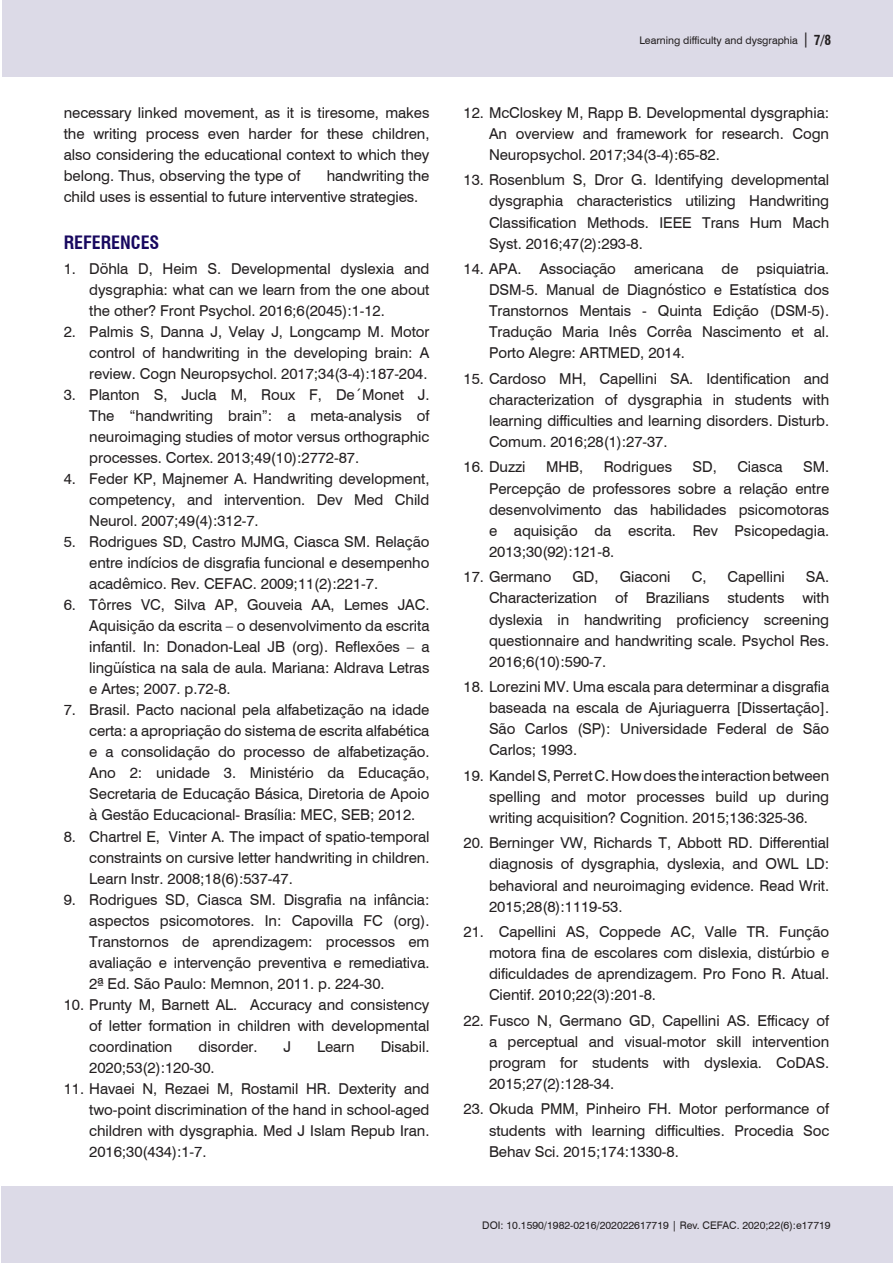
<style>
.page{position:relative;width:893px;height:1263px;background:#fff}
.page>*{position:absolute;margin:0;border:0;box-sizing:border-box;transform-origin:0 0}
.Nivel_1{font:700 condensed 18px "Swiss 721 BT";color:#18085f}
.Corpo_do_texto_INGL{font:15px/21.1px "Swiss 721 BT";letter-spacing:-.005em;color:#231f20;text-align:justify}
.t1{font:10.5px "Swiss 721 BT";color:#231f20}
.s1{font-size:15px}
.s2{font-weight:700;font-stretch:condensed;font-size:13.5px}
</style>
<div class="page">
<div style="left:1px;top:1186px;width:892px;height:77px;background:#dcdae7"></div>
<div style="left:2px;top:0;width:891px;height:77px;background:#dcdae7"></div>
<p class="Corpo_do_texto_INGL" style="left:64px;top:101px;width:367px">necessary linked movement, as it is tiresome, makes the writing process even harder for these children, also considering the educational context to which they belong. Thus, observing the type of</p>
<p class="Corpo_do_texto_INGL" style="left:64px;top:164px;width:367px;text-indent:263px">handwriting the child uses is essential to future interventive strategies.</p>
<p class="Nivel_1" style="left:64px;top:232px;width:97px">REFERENCES</p>
<p class="Corpo_do_texto_INGL" style="left:89px;top:258px;width:342px;text-indent:-26px">1. Döhla D, Heim S. Developmental dyslexia and dysgraphia: what can we learn from the one about the other? Front Psychol. 2016;6(2045):1-12.</p>
<p class="Corpo_do_texto_INGL" style="left:89px;top:321px;width:342px;text-indent:-26px">2. Palmis S, Danna J, Velay J, Longcamp M. Motor control of handwriting in the developing brain: A review. Cogn Neuropsychol. 2017;34(3-4):187-204.</p>
<p class="Corpo_do_texto_INGL" style="left:89px;top:384px;width:342px;text-indent:-26px">3. Planton S, Jucla M, Roux F, De´Monet J.<br>The “handwriting brain”: a meta-analysis of neuroimaging studies of motor versus orthographic processes. Cortex. 2013;49(10):2772-87.</p>
<p class="Corpo_do_texto_INGL" style="left:89px;top:468px;width:342px;text-indent:-26px">4. Feder KP, Majnemer A. Handwriting development, competency, and intervention. Dev Med Child Neurol. 2007;49(4):312-7.</p>
<p class="Corpo_do_texto_INGL" style="left:89px;top:531px;width:342px;text-indent:-26px">5. Rodrigues SD, Castro MJMG, Ciasca SM. Relação entre indícios de disgrafia funcional e desempenho acadêmico. Rev. CEFAC. 2009;11(2):221-7.</p>
<p class="Corpo_do_texto_INGL" style="left:89px;top:594px;width:342px;text-indent:-26px">6. Tôrres VC, Silva AP, Gouveia AA, Lemes JAC.<br>Aquisição da escrita – o desenvolvimento da escrita infantil. In: Donadon-Leal JB (org). Reflexões – a lingüística na sala de aula. Mariana: Aldrava Letras e Artes; 2007. p.72-8.</p>
<p class="Corpo_do_texto_INGL" style="left:89px;top:699px;width:342px;text-indent:-26px">7. Brasil. Pacto nacional pela alfabetização na idade certa: a apropriação do sistema de escrita alfabética e a consolidação do processo de alfabetização.<br>Ano 2: unidade 3. Ministério da Educação, Secretaria de Educação Básica, Diretoria de Apoio à Gestão Educacional- Brasília: MEC, SEB; 2012.</p>
<p class="Corpo_do_texto_INGL" style="left:89px;top:825px;width:342px;text-indent:-26px">8. Chartrel E, Vinter A. The impact of spatio-temporal constraints on cursive letter handwriting in children.<br>Learn Instr. 2008;18(6):537-47.</p>
<p class="Corpo_do_texto_INGL" style="left:89px;top:888px;width:342px;text-indent:-26px">9. Rodrigues SD, Ciasca SM. Disgrafia na infância: aspectos psicomotores. In: Capovilla FC (org).<br>Transtornos de aprendizagem: processos em avaliação e intervenção preventiva e remediativa.<br>2ª Ed. São Paulo: Memnon, 2011. p. 224-30.</p>
<p class="Corpo_do_texto_INGL" style="left:89px;top:993px;width:342px;text-indent:-26px">10. Prunty M, Barnett AL. Accuracy and consistency of letter formation in children with developmental coordination</p>
<p class="Corpo_do_texto_INGL" style="left:198px;top:1035px;width:60px">disorder.</p>
<p class="Corpo_do_texto_INGL" style="left:283px;top:1035px;width:9px">J</p>
<p class="Corpo_do_texto_INGL" style="left:317px;top:1035px;width:39px">Learn</p>
<p class="Corpo_do_texto_INGL" style="left:381px;top:1035px;width:50px">Disabil.</p>
<p class="Corpo_do_texto_INGL" style="left:89px;top:1056px;width:127px">2020;53(2):120-30.</p>
<p class="Corpo_do_texto_INGL" style="left:89px;top:1077px;width:342px;text-indent:-26px">11. Havaei N, Rezaei M, Rostamil HR. Dexterity and two-point discrimination of the hand in school-aged children with dysgraphia. Med J Islam Repub Iran.<br>2016;30(434):1-7.</p>
<p class="t1" style="left:639px;top:33px;width:193px">Learning difficulty and dysgraphia <span class="s1">|</span> <span class="s2">7/8</span></p>
<p class="Corpo_do_texto_INGL" style="left:489px;top:101px;width:342px;text-indent:-26px">12. McCloskey M, Rapp B. Developmental dysgraphia:<br>An overview and framework for research. Cogn Neuropsychol. 2017;34(3-4):65-82.</p>
<p class="Corpo_do_texto_INGL" style="left:489px;top:169px;width:342px;text-indent:-26px">13. Rosenblum S, Dror G. Identifying developmental dysgraphia characteristics utilizing Handwriting Classification Methods. IEEE Trans Hum Mach Syst. 2016;47(2):293-8.</p>
<p class="Corpo_do_texto_INGL" style="left:489px;top:257px;width:342px;text-indent:-26px">14. APA. Associação americana de psiquiatria.<br>DSM-5. Manual de Diagnóstico e Estatística dos Transtornos Mentais - Quinta Edição (DSM-5).<br>Tradução Maria Inês Corrêa Nascimento et al.<br>Porto Alegre: ARTMED, 2014.</p>
<p class="Corpo_do_texto_INGL" style="left:489px;top:367px;width:342px;text-indent:-26px">15. Cardoso MH, Capellini SA. Identification and characterization of dysgraphia in students with learning difficulties and learning disorders. Disturb.<br>Comum. 2016;28(1):27-37.</p>
<p class="Corpo_do_texto_INGL" style="left:463px;top:456px;width:64px">16. Duzzi</p>
<p class="Corpo_do_texto_INGL" style="left:546px;top:456px;width:39px">MHB,</p>
<p class="Corpo_do_texto_INGL" style="left:604px;top:456px;width:70px">Rodrigues</p>
<p class="Corpo_do_texto_INGL" style="left:693px;top:456px;width:26px">SD,</p>
<p class="Corpo_do_texto_INGL" style="left:737px;top:456px;width:47px">Ciasca</p>
<p class="Corpo_do_texto_INGL" style="left:489px;top:456px;width:342px;text-indent:314px">SM.<br>Percepção de professores sobre a relação entre desenvolvimento das habilidades psicomotoras e aquisição da escrita. Rev Psicopedagia.<br>2013;30(92):121-8.</p>
<p class="Corpo_do_texto_INGL" style="left:463px;top:566px;width:89px">17. Germano</p>
<p class="Corpo_do_texto_INGL" style="left:573px;top:566px;width:28px">GD,</p>
<p class="Corpo_do_texto_INGL" style="left:620px;top:566px;width:52px">Giaconi</p>
<p class="Corpo_do_texto_INGL" style="left:692px;top:566px;width:16px">C,</p>
<p class="Corpo_do_texto_INGL" style="left:727px;top:566px;width:59px">Capellini</p>
<p class="Corpo_do_texto_INGL" style="left:489px;top:566px;width:342px;text-indent:317px">SA.<br>Characterization of Brazilians students with dyslexia in handwriting proficiency screening questionnaire and handwriting scale. Psychol Res.<br>2016;6(10):590-7.</p>
<p class="Corpo_do_texto_INGL" style="left:489px;top:676px;width:342px;text-indent:-26px">18. Lorezini MV. Uma escala para determinar a disgrafia baseada na escala de Ajuriaguerra [Dissertação].<br>São Carlos (SP): Universidade Federal de São Carlos; 1993.</p>
<p class="Corpo_do_texto_INGL" style="left:489px;top:764px;width:342px;text-indent:-26px">19. Kandel S, Perret C. How does the interaction between spelling and motor processes build up during writing acquisition? Cognition. 2015;136:325-36.</p>
<p class="Corpo_do_texto_INGL" style="left:489px;top:832px;width:342px;text-indent:-26px">20. Berninger VW, Richards T, Abbott RD. Differential diagnosis of dysgraphia, dyslexia, and OWL LD: behavioral and neuroimaging evidence. Read Writ.<br>2015;28(8):1119-53.</p>
<p class="Corpo_do_texto_INGL" style="left:489px;top:920px;width:342px;text-indent:-26px">21. Capellini AS, Coppede AC, Valle TR. Função motora fina de escolares com dislexia, distúrbio e dificuldades de aprendizagem. Pro Fono R. Atual.<br>Cientif. 2010;22(3):201-8.</p>
<p class="Corpo_do_texto_INGL" style="left:489px;top:1009px;width:342px;text-indent:-26px">22. Fusco N, Germano GD, Capellini AS. Efficacy of a perceptual and visual-motor skill intervention program for students with dyslexia. CoDAS.<br>2015;27(2):128-34.</p>
<p class="Corpo_do_texto_INGL" style="left:489px;top:1098px;width:342px;text-indent:-26px">23. Okuda PMM, Pinheiro FH. Motor performance of students with learning difficulties. Procedia Soc Behav Sci. 2015;174:1330-8.</p>
<p class="t1" style="left:482px;top:1218px;width:350px">DOI: 10.1590/1982-0216/202022617719 | Rev. CEFAC. 2020;22(6):e17719</p>
</div>
